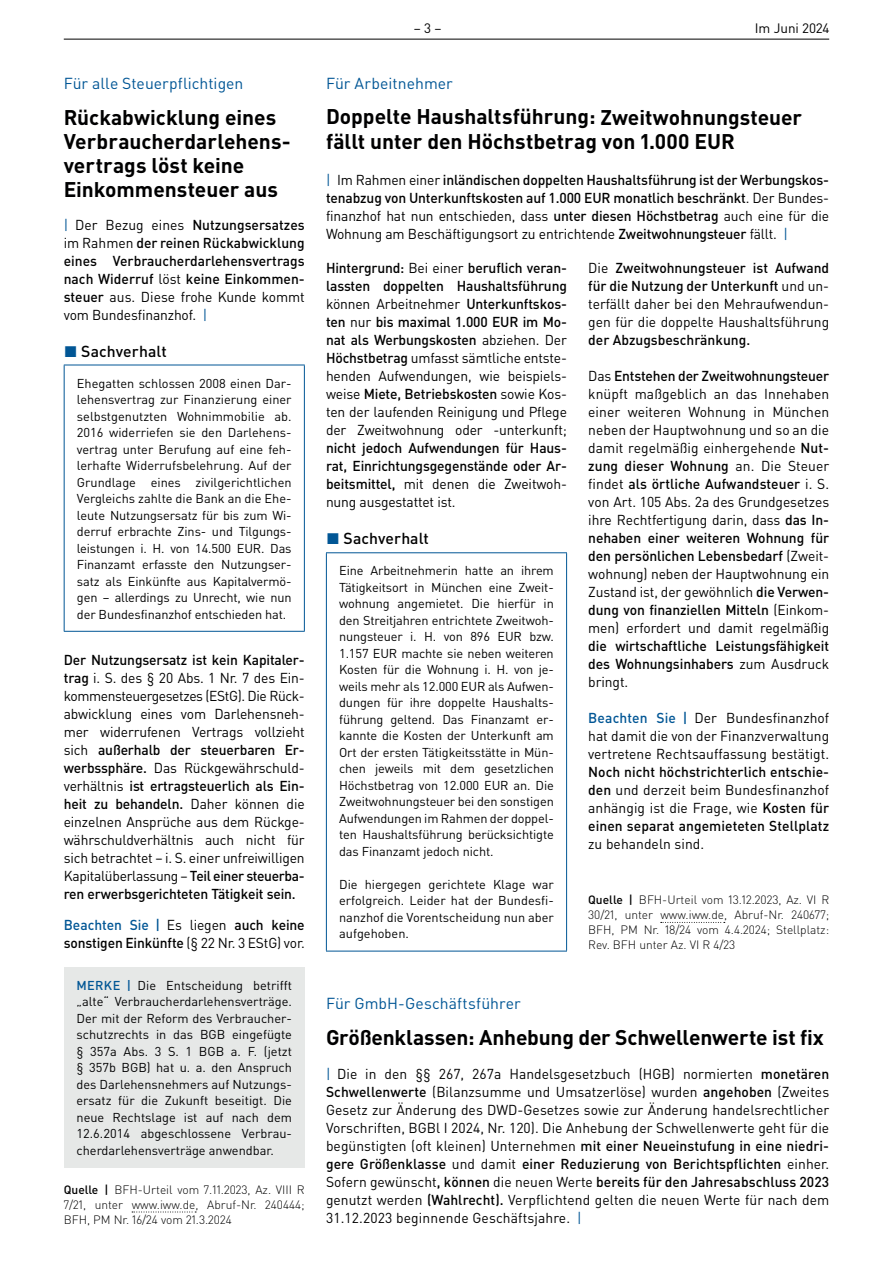
<style>
.page{position:relative;width:893px;height:1263px;background:#fff}
.page>*{position:absolute;margin:0;border:0;box-sizing:border-box;transform-origin:0 0}
.t1{font:700 21px/24px "DIN Pro";letter-spacing:-.005em;color:#000001}
.t2{font:15.75px "DIN Pro";color:#015695}
.t3{font:500 15.75px "DIN Pro";letter-spacing:.005em;color:#000001}
.t4{font:14.25px/18px "DIN Pro";letter-spacing:-.005em;color:#000001;text-align:justify}
.t5{font:500 14.25px/18px "DIN Pro";letter-spacing:-.005em;color:#000001;text-align:justify}
.t6{font:13.5px "DIN Pro";color:#000001}
.t7{font:12.75px/16.5px "DIN Pro";letter-spacing:-.01em;color:#000001;text-align:justify}
.t8{font:300 12px/15px "DIN Pro";color:#000001;text-align:justify}
.s1{font-weight:400;color:#015695}
.s2{font-weight:400}
.s3{color:#015695}
.s4{font-weight:500}
.s5{font-weight:500;color:#015695}
</style>
<div class="page">
<hr style="left:64px;top:39px;width:765px;height:1px;background:#000001">
<hr style="left:326px;top:552px;width:241px;height:1px;background:#015695">
<hr style="left:326px;top:553px;width:1px;height:398px;background:#015695">
<hr style="left:566px;top:553px;width:1px;height:398px;background:#015695">
<hr style="left:326px;top:951px;width:241px;height:1px;background:#015695">
<svg style="left:661px;top:922px;width:64px;height:1px"></svg>
<svg style="left:132px;top:1211px;width:64px;height:1px"></svg>
<hr style="left:64px;top:365px;width:241px;height:1px;background:#015695">
<hr style="left:64px;top:365px;width:1px;height:266px;background:#015695">
<hr style="left:304px;top:365px;width:1px;height:266px;background:#015695">
<hr style="left:64px;top:631px;width:241px;height:1px;background:#015695">
<div style="left:64px;top:967px;width:241px;height:200px;background:#e6e8e7"></div>
<p class="t2" style="left:64px;top:73px;width:181px">Für alle Steuerpflichtigen</p>
<h1 class="t1" style="left:64px;top:105px;width:228px">Rückabwicklung eines<br>Verbraucherdarlehens&shy;vertrags löst keine<br>Einkommensteuer aus</h1>
<p class="t5" style="left:64px;top:216px;width:242px"><span class="s1">|</span> <span class="s2">Der Bezug eines</span> Nutzungsersatzes <span class="s2">im Rahmen</span> der reinen Rückabwicklung eines Verbraucherdarlehensvertrags nach Widerruf <span class="s2">löst</span> keine Einkommen&shy;steuer <span class="s2">aus. Diese frohe Kunde kommt vom Bundesfinanzhof.</span> <span class="s1">|</span></p>
<p class="t3" style="left:64px;top:340px;width:104px"><span class="s3">◼</span> Sachverhalt</p>
<p class="t7" style="left:77px;top:374px;width:216px">Ehegatten schlossen 2008 einen Dar&shy;lehensvertrag zur Finanzierung einer selbstgenutzten Wohnimmobilie ab.<br>2016 widerriefen sie den Darlehens&shy;vertrag unter Berufung auf eine feh&shy;lerhafte Widerrufsbelehrung. Auf der Grundlage eines zivilgerichtlichen Vergleichs zahlte die Bank an die Ehe&shy;leute Nutzungsersatz für bis zum Wi&shy;derruf erbrachte Zins- und Tilgungs&shy;leistungen i. H. von 14.500 EUR. Das Finanzamt erfasste den Nutzungser&shy;satz als Einkünfte aus Kapitalvermö&shy;gen – allerdings zu Unrecht, wie nun der Bundesfinanzhof entschieden hat.</p>
<p class="t4" style="left:64px;top:650px;width:242px"><span class="s4">Der Nutzungsersatz ist kein Kapitaler&shy;trag</span> i. S. des § 20 Abs. 1 Nr. 7 des Ein&shy;kommensteuergesetzes (EStG). Die Rück&shy;abwicklung eines vom Darlehensneh&shy;mer widerrufenen Vertrags vollzieht sich <span class="s4">außerhalb der steuerbaren Er&shy;werbssphäre.</span> Das Rückgewährschuld&shy;verhältnis <span class="s4">ist ertragsteuerlich als Ein&shy;heit zu behandeln.</span> Daher können die einzelnen Ansprüche aus dem Rückge&shy;währschuldverhältnis auch nicht für sich betrachtet – i. S. einer unfreiwilligen Kapitalüberlassung – <span class="s4">Teil einer steuerba&shy;ren erwerbsgerichteten Tätigkeit sein.</span></p>
<p class="t5" style="left:64px;top:915px;width:242px"><span class="s3">Beachten Sie |</span> <span class="s2">Es liegen</span> auch keine sonstigen Einkünfte <span class="s2">(§ 22 Nr. 3 EStG) vor.</span></p>
<p class="t7" style="left:77px;top:976px;width:217px"><span class="s5">MERKE |</span> Die Entscheidung betrifft „alte“ Verbraucherdarlehensverträge.<br>Der mit der Reform des Verbraucher&shy;schutzrechts in das BGB eingefügte § 357a Abs. 3 S. 1 BGB a. F. (jetzt § 357b BGB) hat u. a. den Anspruch des Darlehensnehmers auf Nutzungs&shy;ersatz für die Zukunft beseitigt. Die neue Rechtslage ist auf nach dem 12.6.2014 abgeschlossene Verbrau&shy;cherdarlehensverträge anwendbar.</p>
<p class="t8" style="left:64px;top:1182px;width:242px"><span class="s4">Quelle |</span> BFH-Urteil vom 7.11.2023, Az. VIII R 7/21, unter www.iww.de, Abruf-Nr. 240444; BFH, PM Nr. 16/24 vom 21.3.2024</p>
<p class="t6" style="left:414px;top:19px;width:29px">– 3 –</p>
<p class="t6" style="left:755px;top:19px;width:76px">Im Juni 2024</p>
<p class="t2" style="left:326px;top:73px;width:128px">Für Arbeitnehmer</p>
<h1 class="t1" style="left:326px;top:103px;width:478px;line-height:25.5px">Doppelte Haushaltsführung: Zweitwohnungsteuer fällt unter den Höchstbetrag von 1.000 EUR</h1>
<p class="t5" style="left:326px;top:171px;width:505px"><span class="s1">|</span> <span class="s2">Im Rahmen einer</span> inländischen doppelten Haushaltsführung ist der Werbungskos&shy;tenabzug von Unterkunftskosten auf 1.000 EUR monatlich beschränkt<span class="s2">. Der Bundes&shy;finanzhof hat nun entschieden, dass</span> unter diesen Höchstbetrag <span class="s2">auch eine für die Wohnung am Beschäftigungsort zu entrichtende</span> Zweitwohnungsteuer <span class="s2">fällt.</span> <span class="s1">|</span></p>
<p class="t4" style="left:326px;top:258px;width:242px"><span class="s4">Hintergrund:</span> Bei einer <span class="s4">beruflich veran&shy;lassten doppelten Haushaltsführung </span>können Arbeitnehmer <span class="s4">Unterkunftskos&shy;ten</span> nur <span class="s4">bis maximal 1.000 EUR im Mo&shy;nat als Werbungskosten</span> abziehen. Der <span class="s4">Höchstbetrag</span> umfasst sämtliche entste&shy;henden Aufwendungen, wie beispiels&shy;weise <span class="s4">Miete, Betriebskosten</span> sowie Kos&shy;ten der laufenden Reinigung und Pflege der Zweitwohnung oder -unterkunft;</p>
<p class="t5" style="left:326px;top:438px;width:242px">nicht jedoch Aufwendungen für Haus&shy;rat, Einrichtungsgegenstände oder Ar&shy;beitsmittel, <span class="s2">mit denen die Zweitwoh&shy;nung ausgestattet ist.</span></p>
<p class="t3" style="left:326px;top:528px;width:104px"><span class="s3">◼</span> Sachverhalt</p>
<p class="t7" style="left:339px;top:562px;width:216px">Eine Arbeitnehmerin hatte an ihrem Tätigkeitsort in München eine Zweit&shy;wohnung angemietet. Die hierfür in den Streitjahren entrichtete Zweitwoh&shy;nungsteuer i. H. von 896 EUR bzw.<br>1.157 EUR machte sie neben weiteren Kosten für die Wohnung i. H. von je&shy;weils mehr als 12.000 EUR als Aufwen&shy;dungen für ihre doppelte Haushalts&shy;führung geltend. Das Finanzamt er&shy;kannte die Kosten der Unterkunft am Ort der ersten Tätigkeitsstätte in Mün&shy;chen jeweils mit dem gesetzlichen Höchstbetrag von 12.000 EUR an. Die Zweitwohnungsteuer bei den sonstigen Aufwendungen im Rahmen der doppel&shy;ten Haushaltsführung berücksichtigte das Finanzamt jedoch nicht.</p>
<p class="t7" style="left:339px;top:875px;width:216px">Die hiergegen gerichtete Klage war erfolgreich. Leider hat der Bundesfi&shy;nanzhof die Vorentscheidung nun aber aufgehoben.</p>
<p class="t4" style="left:588px;top:258px;width:242px">Die <span class="s4">Zweitwohnungsteuer ist Aufwand für die Nutzung der Unterkunft</span> und un&shy;terfällt daher bei den Mehraufwendun&shy;gen für die doppelte Haushaltsführung</p>
<p class="t5" style="left:588px;top:330px;width:163px">der Abzugsbeschränkung.</p>
<p class="t4" style="left:588px;top:366px;width:242px">Das <span class="s4">Entstehen der Zweitwohnungsteuer </span>knüpft maßgeblich an das Innehaben einer weiteren Wohnung in München neben der Hauptwohnung und so an die damit regelmäßig einhergehende <span class="s4">Nut&shy;zung dieser Wohnung</span> an. Die Steuer findet <span class="s4">als örtliche Aufwandsteuer</span> i. S. von Art. 105 Abs. 2a des Grundgesetzes ihre Rechtfertigung darin, dass <span class="s4">das In&shy;nehaben einer weiteren Wohnung für den persönlichen Lebensbedarf</span> (Zweit&shy;wohnung) neben der Hauptwohnung ein Zustand ist, der gewöhnlich <span class="s4">die Verwen&shy;dung von finanziellen Mitteln</span> (Einkom&shy;men) erfordert und damit regelmäßig</p>
<p class="t5" style="left:588px;top:636px;width:242px">die wirtschaftliche Leistungsfähigkeit des Wohnungsinhabers <span class="s2">zum Ausdruck bringt.</span></p>
<p class="t4" style="left:588px;top:708px;width:242px"><span class="s5">Beachten Sie |</span> Der Bundesfinanzhof hat damit die von der Finanzverwaltung vertretene Rechtsauffassung bestätigt.</p>
<p class="t5" style="left:588px;top:762px;width:242px">Noch nicht höchstrichterlich entschie&shy;den <span class="s2">und derzeit beim Bundesfinanzhof anhängig ist die Frage, wie</span> Kosten für einen separat angemieteten Stellplatz</p>
<p class="t4" style="left:588px;top:834px;width:117px">zu behandeln sind.</p>
<p class="t8" style="left:588px;top:892px;width:242px"><span class="s4">Quelle |</span> BFH-Urteil vom 13.12.2023, Az. VI R 30/21, unter www.iww.de, Abruf-Nr. 240677; BFH, PM Nr. 18/24 vom 4.4.2024; Stellplatz:<br>Rev. BFH unter Az. VI R 4/23</p>
<p class="t2" style="left:326px;top:992px;width:196px">Für GmbH-Geschäftsführer</p>
<h1 class="t1" style="left:326px;top:1024px;width:499px">Größenklassen: Anhebung der Schwellenwerte ist fix</h1>
<p class="t4" style="left:326px;top:1065px;width:505px"><span class="s3">|</span> Die in den §§ 267, 267a Handelsgesetzbuch (HGB) normierten <span class="s4">monetären Schwellenwerte</span> (Bilanzsumme und Umsatzerlöse) wurden <span class="s4">angehoben</span> (Zweites Gesetz zur Änderung des DWD-Gesetzes sowie zur Änderung handelsrechtlicher Vorschriften, BGBl I 2024, Nr. 120). Die Anhebung der Schwellenwerte geht für die begünstigten (oft kleinen) Unternehmen <span class="s4">mit einer Neueinstufung in eine niedri&shy;gere Größenklasse</span> und damit <span class="s4">einer Reduzierung von Berichtspflichten</span> einher.<br>Sofern gewünscht<span class="s4">, können</span> die neuen Werte <span class="s4">bereits für den Jahresabschluss 2023 </span>genutzt werden <span class="s4">(Wahlrecht).</span> Verpflichtend gelten die neuen Werte für nach dem 31.12.2023 beginnende Geschäftsjahre. <span class="s3">|</span></p>
</div>
